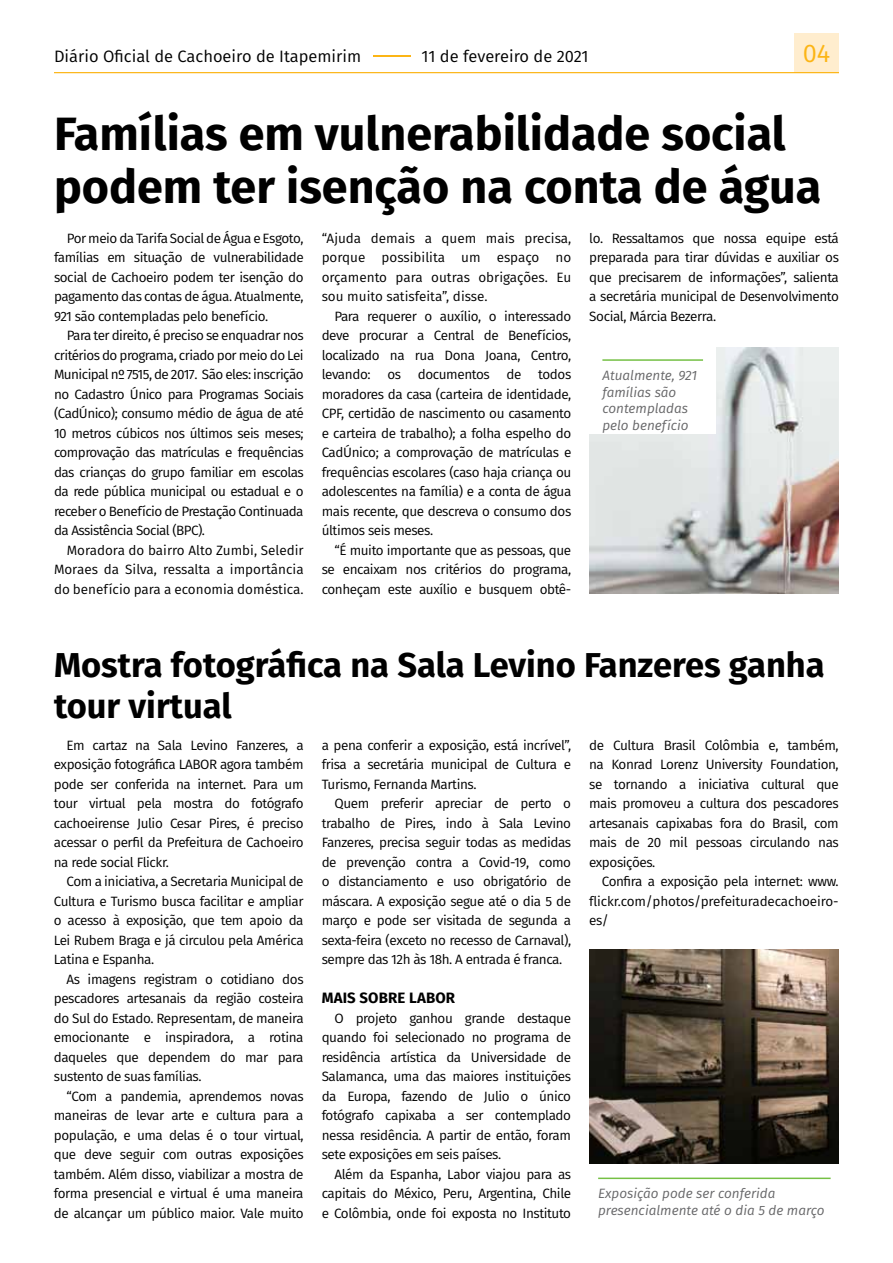
<style>
.page{position:relative;width:893px;height:1263px;background:#fff}
.page>*{position:absolute;margin:0;border:0;box-sizing:border-box;transform-origin:0 0}
.t1{font:700 46.65px/53.4px "Fira Sans";color:#000}
.t2{font:700 34.5px/41.4px "Fira Sans";color:#000}
.t3{font:25.5px "Fira Sans";color:#fcb515}
.t4{font:16.5px "Fira Sans";color:#000}
.t5{font:700 15px "Fira Sans";letter-spacing:.01em;color:#000}
.t6{font:13.5px/19.5px "Fira Sans";letter-spacing:-.03em;color:#000;text-align:justify}
.t7{font:italic 13.5px/16.6px "Fira Sans";color:#666668}
.s1{color:#fcb515}
</style>
<div class="page">
<div style="left:794px;top:33px;width:45px;height:40px;background:#ffedce"></div>
<hr style="left:54px;top:72px;width:785px;height:1px;background:#fcb515">
<img style="left:589px;top:347px;width:250px;height:247px">
<img style="left:589px;top:950px;width:250px;height:214px">
<div style="left:587px;top:346px;width:129px;height:87px;background:#fff"></div>
<hr style="left:602px;top:359px;width:101px;height:2px;background:#75c044">
<hr style="left:598px;top:1177px;width:233px;height:2px;background:#75c044">
<p class="t4" style="left:54px;top:43px;width:536px">Diário Oficial de Cachoeiro de Itapemirim <span class="s1">–</span>11 de fevereiro de 2021</p>
<h3 class="t3" style="left:803px;top:34px;width:29px">04</h3>
<h1 class="t1" style="left:54px;top:104px;width:769px">Famílias em vulnerabilidade social podem ter isenção na conta de água</h1>
<p class="t6" style="left:54px;top:228px;width:251px;text-indent:13px">Por meio da Tarifa Social de Água e Esgoto, famílias em situação de vulnerabilidade social de Cachoeiro podem ter isenção do pagamento das contas de água. Atualmente, 921 são contempladas pelo benefício.</p>
<p class="t6" style="left:54px;top:326px;width:251px;text-indent:13px">Para ter direito, é preciso se enquadrar nos critérios do programa, criado por meio do Lei Municipal nº 7515, de 2017. São eles: inscrição no Cadastro Único para Programas Sociais (CadÚnico); consumo médio de água de até 10 metros cúbicos nos últimos seis meses; comprovação das matrículas e frequências das crianças do grupo familiar em escolas da rede pública municipal ou estadual e o receber o Benefício de Prestação Continuada da Assistência Social (BPC).</p>
<p class="t6" style="left:54px;top:540px;width:251px;text-indent:13px">Moradora do bairro Alto Zumbi, Seledir Moraes da Silva, ressalta a importância do benefício para a economia doméstica.</p>
<p class="t6" style="left:589px;top:228px;width:251px">lo. Ressaltamos que nossa equipe está preparada para tirar dúvidas e auxiliar os que precisarem de informações”, salienta a secretária municipal de Desenvolvimento Social, Márcia Bezerra.</p>
<p class="t6" style="left:322px;top:228px;width:251px">“Ajuda demais a quem mais precisa, porque possibilita um espaço no orçamento para outras obrigações. Eu sou muito satisfeita”, disse.</p>
<p class="t6" style="left:322px;top:306px;width:251px;text-indent:13px">Para requerer o auxílio, o interessado deve procurar a Central de Benefícios, localizado na rua Dona Joana, Centro, levando: os documentos de todos moradores da casa (carteira de identidade, CPF, certidão de nascimento ou casamento e carteira de trabalho); a folha espelho do CadÚnico; a comprovação de matrículas e frequências escolares (caso haja criança ou adolescentes na família) e a conta de água mais recente, que descreva o consumo dos últimos seis meses.</p>
<p class="t6" style="left:322px;top:540px;width:251px;text-indent:13px">“É muito importante que as pessoas, que se encaixam nos critérios do programa, conheçam este auxílio e busquem obtê-</p>
<p class="t7" style="left:602px;top:367px;width:96px">Atualmente, 921 famílias são contempladas pelo benefício</p>
<h2 class="t2" style="left:54px;top:641px;width:772px">Mostra fotográfica na Sala Levino Fanzeres ganha tour virtual</h2>
<p class="t6" style="left:54px;top:735px;width:251px;text-indent:13px">Em cartaz na Sala Levino Fanzeres, a exposição fotográfica LABOR agora também pode ser conferida na internet. Para um tour virtual pela mostra do fotógrafo cachoeirense Julio Cesar Pires, é preciso acessar o perfil da Prefeitura de Cachoeiro na rede social Flickr.</p>
<p class="t6" style="left:54px;top:871px;width:251px;text-indent:13px">Com a iniciativa, a Secretaria Municipal de Cultura e Turismo busca facilitar e ampliar o acesso à exposição, que tem apoio da Lei Rubem Braga e já circulou pela América Latina e Espanha.</p>
<p class="t6" style="left:54px;top:969px;width:251px;text-indent:13px">As imagens registram o cotidiano dos pescadores artesanais da região costeira do Sul do Estado. Representam, de maneira emocionante e inspiradora, a rotina daqueles que dependem do mar para sustento de suas famílias.</p>
<p class="t6" style="left:54px;top:1086px;width:251px;text-indent:13px">“Com a pandemia, aprendemos novas maneiras de levar arte e cultura para a população, e uma delas é o tour virtual, que deve seguir com outras exposições também. Além disso, viabilizar a mostra de forma presencial e virtual é uma maneira de alcançar um público maior. Vale muito</p>
<p class="t6" style="left:322px;top:735px;width:251px">a pena conferir a exposição, está incrível”, frisa a secretária municipal de Cultura e Turismo, Fernanda Martins.</p>
<p class="t6" style="left:322px;top:793px;width:251px;text-indent:13px">Quem preferir apreciar de perto o trabalho de Pires, indo à Sala Levino Fanzeres, precisa seguir todas as medidas de prevenção contra a Covid-19, como o distanciamento e uso obrigatório de máscara. A exposição segue até o dia 5 de março e pode ser visitada de segunda a sexta-feira (exceto no recesso de Carnaval), sempre das 12h às 18h. A entrada é franca.</p>
<p class="t5" style="left:322px;top:985px;width:135px">MAIS SOBRE LABOR</p>
<p class="t6" style="left:322px;top:1008px;width:251px;text-indent:13px">O projeto ganhou grande destaque quando foi selecionado no programa de residência artística da Universidade de Salamanca, uma das maiores instituições da Europa, fazendo de Julio o único fotógrafo capixaba a ser contemplado nessa residência. A partir de então, foram sete exposições em seis países.</p>
<p class="t6" style="left:322px;top:1164px;width:251px;text-indent:13px">Além da Espanha, Labor viajou para as capitais do México, Peru, Argentina, Chile e Colômbia, onde foi exposta no Instituto</p>
<p class="t6" style="left:589px;top:735px;width:251px">de Cultura Brasil Colômbia e, também, na Konrad Lorenz University Foundation, se tornando a iniciativa cultural que mais promoveu a cultura dos pescadores artesanais capixabas fora do Brasil, com mais de 20 mil pessoas circulando nas exposições.</p>
<p class="t6" style="left:589px;top:871px;width:251px;text-indent:13px">Confira a exposição pela internet: www. flickr.com/photos/prefeituradecachoeiro&shy;es/</p>
<p class="t7" style="left:598px;top:1185px;width:228px">Exposição pode ser conferida presencialmente até o dia 5 de março</p>
</div>
